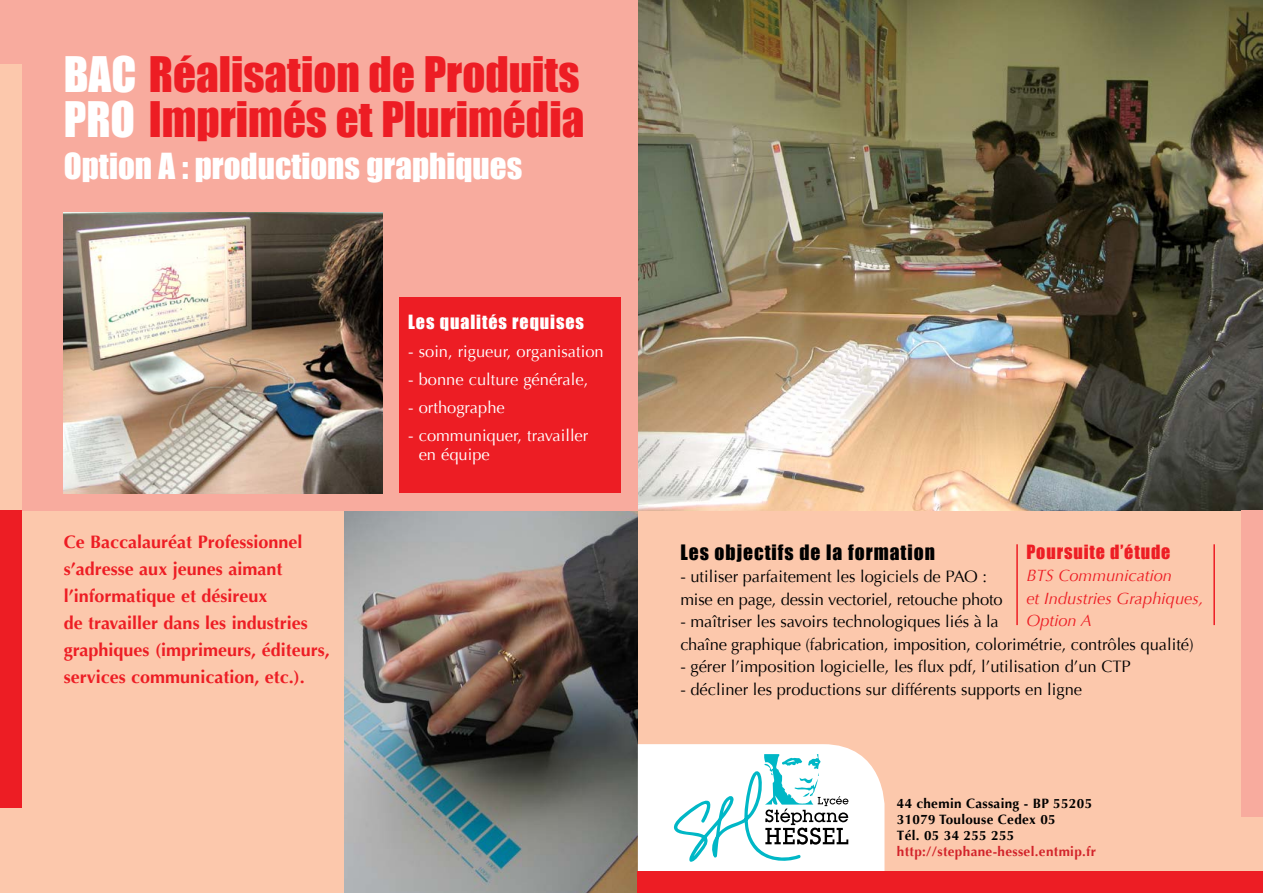
<style>
.page{position:relative;width:1263px;height:893px;background:#fff}
.page>*{position:absolute;margin:0;border:0;box-sizing:border-box;transform-origin:0 0}
.t1{font:45px/45px "Impact";color:#ed1d24}
.t2{font:33px "Impact";color:#fff}
.t3{font:19.5px "Impact";letter-spacing:.05em;color:#000}
.t4{font:700 18px/27px "Optima";color:#ed1d24}
.t5{font:18px "Impact";letter-spacing:.05em;color:#fff}
.t6{font:18px "Impact";letter-spacing:.05em;color:#ed1d24}
.t7{font:16.5px/22.5px "Optima";color:#000}
.t8{font:16.5px/19.5px "Optima";color:#fff}
.t9{font:italic 16.5px/22.5px "Optima";color:#ed1d24}
.t10{font:700 13.5px/16.2px "Optima";letter-spacing:.025em;color:#000}
.t11{font:700 13.5px "Optima";letter-spacing:.025em;color:#d2232a}
.s1{color:#fff}
</style>
<div class="page">
<div style="left:638px;top:510px;width:625px;height:383px;background:#fcc8ac"></div>
<img style="left:638px;top:0;width:625px;height:510px">
<div style="left:0;top:510px;width:638px;height:383px;background:#fcc8ac"></div>
<img style="left:344px;top:510px;width:294px;height:383px">
<div style="left:0;top:0;width:638px;height:510px;background:#f8ab9e"></div>
<img style="left:64px;top:213px;width:319px;height:280px">
<div style="left:0;top:64px;width:21px;height:446px;background:#fcc8ac"></div>
<div style="left:0;top:510px;width:21px;height:298px;background:#ed1d24"></div>
<div style="left:400px;top:298px;width:221px;height:195px;background:#ed1d24"></div>
<div style="left:1242px;top:510px;width:21px;height:306px;background:#f8ab9e"></div>
<hr style="left:1016px;top:544px;width:2px;height:81px;background:#ed1d24">
<hr style="left:1213px;top:544px;width:2px;height:81px;background:#ed1d24">
<svg style="left:638px;top:744px;width:246px;height:128px;background:#e2edee"></svg>
<div style="left:638px;top:872px;width:625px;height:21px;background:#ed1d24"></div>
<h1 class="t1" style="left:64px;top:51px;width:522px"><span class="s1">BAC</span> Réalisation de Produits<br><span class="s1">PRO</span> Imprimés et Plurimédia</h1>
<h2 class="t2" style="left:64px;top:141px;width:460px">Option A : productions graphiques</h2>
<p class="t4" style="left:64px;top:529px;width:267px">Ce Baccalauréat Professionnel s’adresse aux jeunes aimant l’informatique et désireux<br>de travailler dans les industries graphiques (imprimeurs, éditeurs, services communication, etc.).</p>
<p class="t5" style="left:408px;top:308px;width:177px">Les qualités requises</p>
<p class="t8" style="left:408px;top:342px;width:197px">- soin, rigueur, organisation</p>
<p class="t8" style="left:408px;top:370px;width:181px">- bonne culture générale,</p>
<p class="t8" style="left:408px;top:398px;width:98px">- orthographe</p>
<p class="t8" style="left:419px;top:426px;width:171px;text-indent:-10px">- communiquer, travailler en équipe</p>
<p class="t6" style="left:1026px;top:537px;width:146px">Poursuite d’étude</p>
<p class="t9" style="left:1026px;top:564px;width:179px">BTS Communication<br>et Industries Graphiques,<br>Option A</p>
<p class="t3" style="left:680px;top:537px;width:256px">Les objectifs de la formation</p>
<p class="t7" style="left:680px;top:566px;width:324px">- utiliser parfaitement les logiciels de PAO : mise en page, dessin vectoriel, retouche photo</p>
<p class="t7" style="left:680px;top:611px;width:515px">- maîtriser les savoirs technologiques liés à la<br>chaîne graphique (fabrication, imposition, colorimétrie, contrôles qualité)</p>
<p class="t7" style="left:680px;top:656px;width:452px">- gérer l’imposition logicielle, les flux pdf, l’utilisation d’un CTP</p>
<p class="t7" style="left:680px;top:678px;width:403px">- décliner les productions sur différents supports en ligne</p>
<p class="t10" style="left:897px;top:795px;width:197px">44 chemin Cassaing - BP 55205<br>31079 Toulouse Cedex 05<br>Tél. 05 34 255 255</p>
<p class="t11" style="left:897px;top:844px;width:201px">http://stephane-hessel.entmip.fr</p>
</div>
